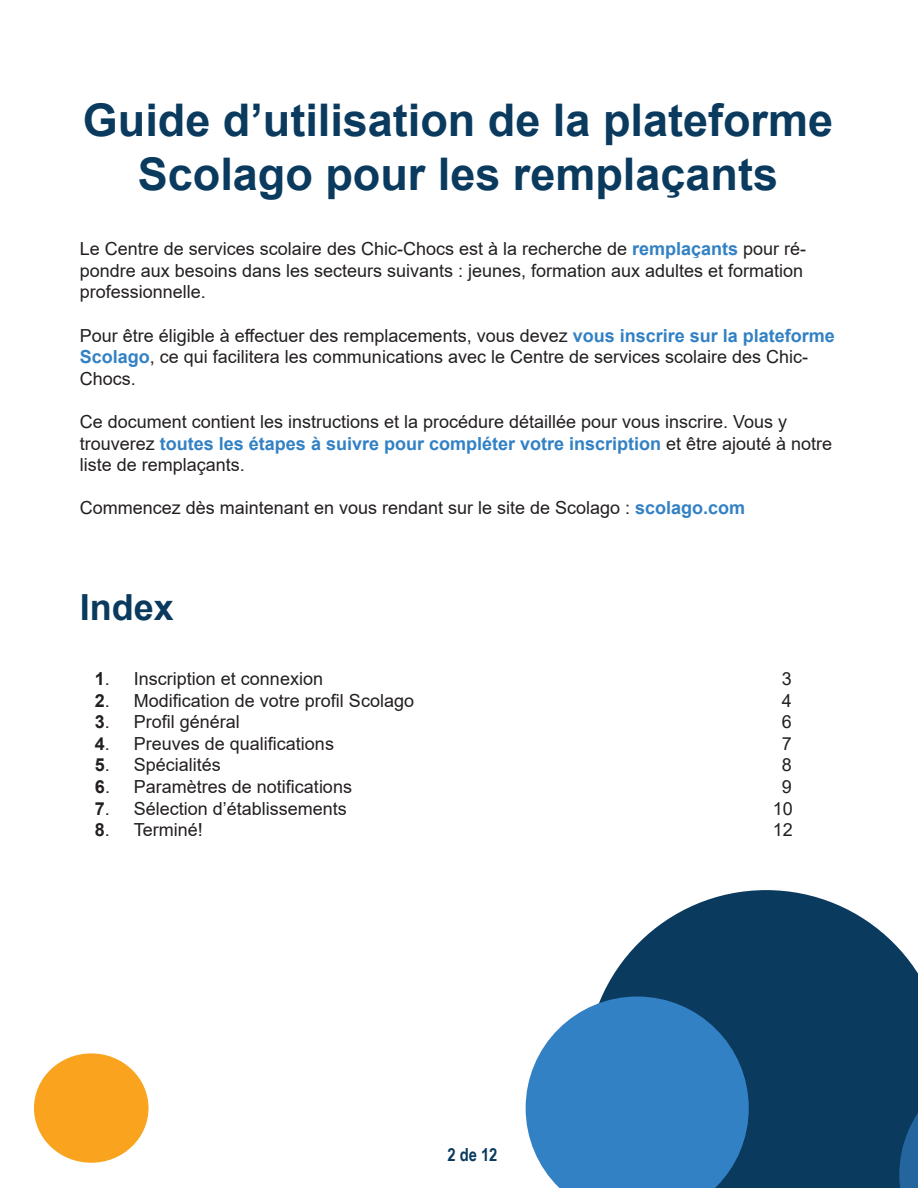
<style>
.page{position:relative;width:918px;height:1188px;background:#fff}
.page>*{position:absolute;margin:0;border:0;box-sizing:border-box;transform-origin:0 0}
.t1{font:700 45px/54px "Arial";color:#0a3a5e;text-align:center}
.t2{font:700 36px "Arial";color:#0a3a5e}
.t3{font:18px/21.6px "Arial";color:#231f20}
.t4{font:700 18px "Arial Narrow";color:#0a3a5e}
.s1{font-weight:700;color:#3281c4}
.s2{font-weight:700}
</style>
<div class="page">
<svg style="left:601px;top:890px;width:317px;height:298px;background:#2c5574"></svg>
<svg style="left:526px;top:997px;width:223px;height:191px;background:#3e84c0"></svg>
<svg style="left:899px;top:1063px;width:19px;height:125px;background:#154c79"></svg>
<div style="left:34px;top:1053px;width:115px;height:110px;background:#f9a31e;border-radius:50%"></div>
<p class="t1" style="left:83px;top:94px;width:752px">Guide d’utilisation de la plateforme<br>Scolago pour les remplaçants</p>
<p class="t3" style="left:80px;top:238px;width:728px">Le Centre de services scolaire des Chic-Chocs est à la recherche de <span class="s1">remplaçants</span> pour ré&shy;pondre aux besoins dans les secteurs suivants : jeunes, formation aux adultes et formation professionnelle.</p>
<p class="t3" style="left:80px;top:324px;width:756px">Pour être éligible à effectuer des remplacements, vous devez <span class="s1">vous inscrire sur la plateforme<br>Scolago</span>, ce qui facilitera les communications avec le Centre de services scolaire des Chic-<br>Chocs.</p>
<p class="t3" style="left:80px;top:411px;width:754px">Ce document contient les instructions et la procédure détaillée pour vous inscrire. Vous y trouverez <span class="s1">toutes les étapes à suivre pour compléter votre inscription</span> et être ajouté à notre liste de remplaçants.</p>
<p class="t3" style="left:80px;top:497px;width:667px">Commencez dès maintenant en vous rendant sur le site de Scolago : <span class="s1">scolago.com</span></p>
<p class="t2" style="left:80px;top:582px;width:96px">Index</p>
<p class="t3" style="left:95px;top:668px;width:230px"><span class="s2">1</span>. Inscription et connexion</p>
<p class="t3" style="left:782px;top:668px;width:12px">3</p>
<p class="t3" style="left:95px;top:689px;width:321px"><span class="s2">2</span>. Modification de votre profil Scolago</p>
<p class="t3" style="left:782px;top:689px;width:12px">4</p>
<p class="t3" style="left:95px;top:711px;width:147px"><span class="s2">3</span>. Profil général</p>
<p class="t3" style="left:782px;top:711px;width:12px">6</p>
<p class="t3" style="left:95px;top:733px;width:241px"><span class="s2">4</span>. Preuves de qualifications</p>
<p class="t3" style="left:782px;top:733px;width:12px">7</p>
<p class="t3" style="left:95px;top:754px;width:128px"><span class="s2">5</span>. Spécialités</p>
<p class="t3" style="left:782px;top:754px;width:12px">8</p>
<p class="t3" style="left:95px;top:776px;width:259px"><span class="s2">6</span>. Paramètres de notifications</p>
<p class="t3" style="left:782px;top:776px;width:12px">9</p>
<p class="t3" style="left:95px;top:797px;width:254px"><span class="s2">7</span>. Sélection d’établissements</p>
<p class="t3" style="left:773px;top:797px;width:22px">10</p>
<p class="t3" style="left:95px;top:819px;width:110px"><span class="s2">8</span>. Terminé!</p>
<p class="t3" style="left:773px;top:819px;width:22px">12</p>
<p class="t4" style="left:447px;top:1141px;width:52px">2 de 12</p>
</div>
